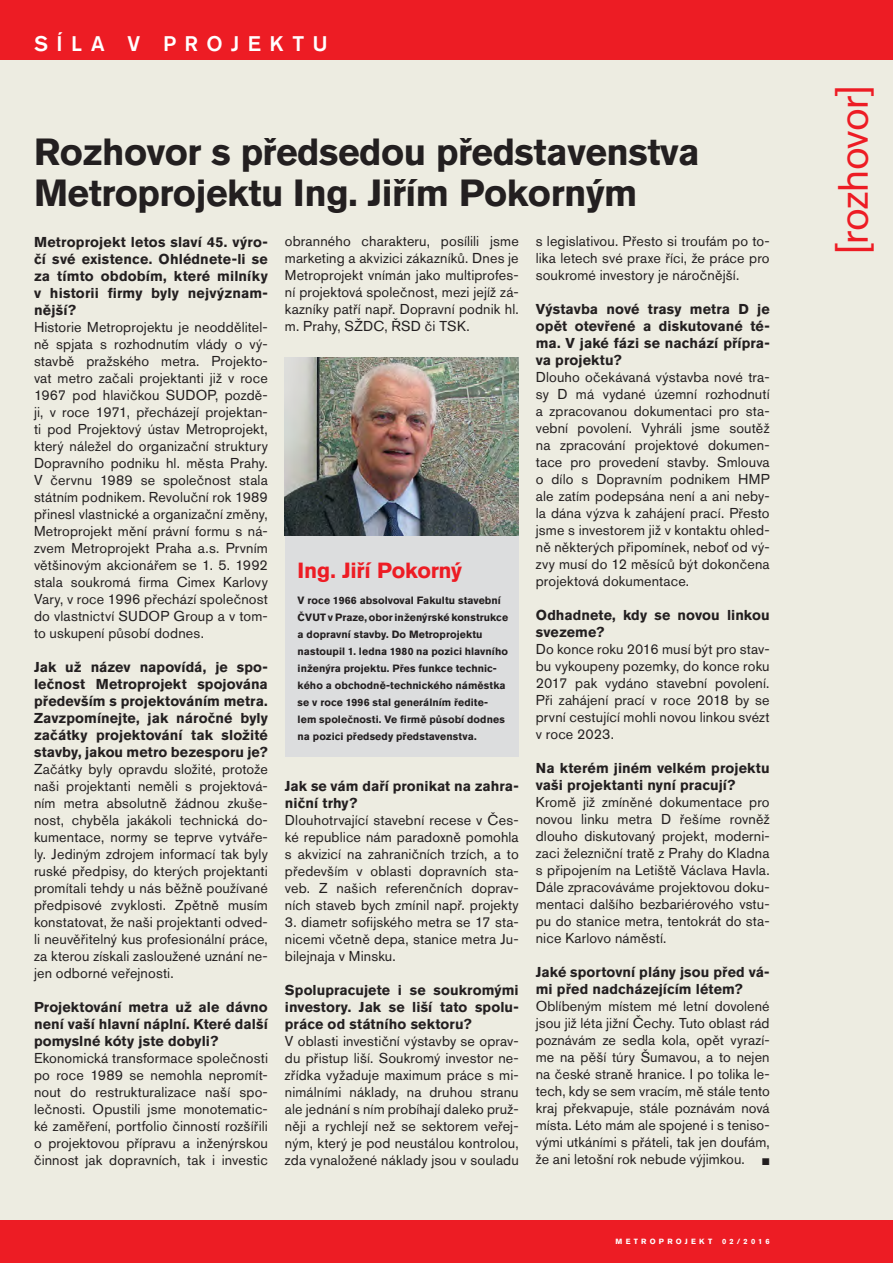
<style>
.page{position:relative;width:893px;height:1263px;background:#edece1}
.page>*{position:absolute;margin:0;border:0;box-sizing:border-box;transform-origin:0 0}
.t1{font:42px "Akzidenz Grotesk CE";letter-spacing:-.015em;color:#ed1c24}
.t2{font:700 37.5px/41.2px "Akzidenz Grotesk CE";letter-spacing:-.015em;color:#231f20}
.t3{font:700 21.75px "Akzidenz Grotesk CE";letter-spacing:-.01em;color:#ed1c24}
.t4{font:500 21px "Akzidenz Grotesk CE";letter-spacing:.405em;color:#fff}
.t5{font:14.25px/17px "Akzidenz Grotesk CE";letter-spacing:.01em;color:#231f20;text-align:justify}
.t6{font:700 14.25px/17px "Akzidenz Grotesk CE";letter-spacing:.005em;color:#231f20;text-align:justify}
.t7{font:700 10.5px/17px "Akzidenz Grotesk CE";letter-spacing:.01em;color:#231f20}
.t8{font:700 7.5px "Akzidenz Grotesk CE";letter-spacing:.43em;color:#fff}
</style>
<div class="page">
<div style="left:0;top:0;width:893px;height:60px;background:#ed1c24"></div>
<div style="left:285px;top:357px;width:234px;height:400px;background:#dcddde"></div>
<img style="left:285px;top:357px;width:234px;height:179px">
<div style="left:0;top:1220px;width:893px;height:43px;background:#ed1c24"></div>
<h3 class="t4" style="left:34px;top:36px;width:295px">SÍLA V PROJEKTU</h3>
<h2 class="t2" style="left:34px;top:135px;width:667px">Rozhovor s předsedou představenstva<br>Metroprojektu Ing. Jiřím Pokorným</h2>
<p class="t6" style="left:34px;top:235px;width:235px">Metroprojekt letos slaví 45. výro&shy;čí své existence. Ohlédnete-li se za tímto obdobím, které milníky v historii firmy byly nejvýznam&shy;nější?</p>
<p class="t5" style="left:34px;top:320px;width:235px">Historie Metroprojektu je neoddělitel&shy;ně spjata s rozhodnutím vlády o vý&shy;stavbě pražského metra. Projekto&shy;vat metro začali projektanti již v roce 1967 pod hlavičkou SUDOP, pozdě&shy;ji, v roce 1971, přecházejí projektan&shy;ti pod Projektový ústav Metroprojekt, který náležel do organizační struktury Dopravního podniku hl. města Prahy.<br>V červnu 1989 se společnost stala státním podnikem. Revoluční rok 1989 přinesl vlastnické a organizační změny, Metroprojekt mění právní formu s ná&shy;zvem Metroprojekt Praha a.s. Prvním většinovým akcionářem se 1. 5. 1992 stala soukromá firma Cimex Karlovy Vary, v roce 1996 přechází společnost do vlastnictví SUDOP Group a v tom&shy;to uskupení působí dodnes.</p>
<p class="t6" style="left:34px;top:660px;width:235px">Jak už název napovídá, je spo&shy;lečnost Metroprojekt spojována především s projektováním metra.<br>Zavzpomínejte, jak náročné byly začátky projektování tak složité stavby, jakou metro bezesporu je?</p>
<p class="t5" style="left:34px;top:762px;width:235px">Začátky byly opravdu složité, protože naši projektanti neměli s projektová&shy;ním metra absolutně žádnou zkuše&shy;nost, chyběla jakákoli technická do&shy;kumentace, normy se teprve vytváře&shy;ly. Jediným zdrojem informací tak byly ruské předpisy, do kterých projektanti promítali tehdy u nás běžně používané předpisové zvyklosti. Zpětně musím konstatovat, že naši projektanti odved&shy;li neuvěřitelný kus profesionální práce, za kterou získali zasloužené uznání ne&shy;jen odborné veřejnosti.</p>
<p class="t6" style="left:34px;top:1000px;width:235px">Projektování metra už ale dávno není vaší hlavní náplní. Které další pomyslné kóty jste dobyli?</p>
<p class="t5" style="left:34px;top:1051px;width:235px">Ekonomická transformace společnosti po roce 1989 se nemohla nepromít&shy;nout do restrukturalizace naší spo&shy;lečnosti. Opustili jsme monotematic&shy;ké zaměření, portfolio činností rozšířili o projektovou přípravu a inženýrskou činnost jak dopravních, tak i investic</p>
<p class="t5" style="left:285px;top:234px;width:235px">obranného charakteru, posílili jsme marketing a akvizici zákazníků. Dnes je Metroprojekt vnímán jako multiprofes&shy;ní projektová společnost, mezi jejíž zá&shy;kazníky patří např. Dopravní podnik hl. m. Prahy, SŽDC, ŘSD či TSK.</p>
<h3 class="t3" style="left:298px;top:563px;width:166px">Ing. Jiří Pokorný</h3>
<p class="t7" style="left:298px;top:593px;width:212px">V roce 1966 absolvoval Fakultu stavební ČVUT v Praze, obor inženýrské konstrukce a dopravní stavby. Do Metroprojektu nastoupil 1. ledna 1980 na pozici hlavního inženýra projektu. Přes funkce technic&shy;kého a obchodně-technického náměstka se v roce 1996 stal generálním ředite&shy;lem společnosti. Ve firmě působí dodnes na pozici předsedy představenstva.</p>
<p class="t6" style="left:285px;top:779px;width:235px">Jak se vám daří pronikat na zahra&shy;niční trhy?</p>
<p class="t5" style="left:285px;top:813px;width:235px">Dlouhotrvající stavební recese v Čes&shy;ké republice nám paradoxně pomohla s akvizicí na zahraničních trzích, a to především v oblasti dopravních sta&shy;veb. Z našich referenčních doprav&shy;ních staveb bych zmínil např. projekty</p>
<p class="t5" style="left:285px;top:915px;width:235px">3. diametr sofijského metra se 17 sta&shy;nicemi včetně depa, stanice metra Ju&shy;bilejnaja v Minsku.</p>
<p class="t6" style="left:285px;top:983px;width:235px">Spolupracujete i se soukromými investory. Jak se liší tato spolu&shy;práce od státního sektoru?</p>
<p class="t5" style="left:285px;top:1034px;width:235px">V oblasti investiční výstavby se oprav&shy;du přistup liší. Soukromý investor ne&shy;zřídka vyžaduje maximum práce s mi&shy;nimálními náklady, na druhou stranu ale jednání s ním probíhají daleko pruž&shy;něji a rychlejí než se sektorem veřej&shy;ným, který je pod neustálou kontrolou, zda vynaložené náklady jsou v souladu</p>
<p class="t5" style="left:536px;top:234px;width:235px">s legislativou. Přesto si troufám po to&shy;lika letech své praxe říci, že práce pro soukromé investory je náročnější.</p>
<p class="t6" style="left:536px;top:302px;width:235px">Výstavba nové trasy metra D je opět otevřené a diskutované té&shy;ma. V jaké fázi se nachází přípra&shy;va projektu?</p>
<p class="t5" style="left:536px;top:370px;width:235px">Dlouho očekávaná výstavba nové tra&shy;sy D má vydané územní rozhodnutí a zpracovanou dokumentaci pro sta&shy;vební povolení. Vyhráli jsme soutěž na zpracování projektové dokumen&shy;tace pro provedení stavby. Smlouva o dílo s Dopravním podnikem HMP ale zatím podepsána není a ani neby&shy;la dána výzva k zahájení prací. Přesto jsme s investorem již v kontaktu ohled&shy;ně některých připomínek, neboť od vý&shy;zvy musí do 12 měsíců být dokončena projektová dokumentace.</p>
<p class="t6" style="left:536px;top:608px;width:235px">Odhadnete, kdy se novou linkou svezeme?</p>
<p class="t5" style="left:536px;top:642px;width:235px">Do konce roku 2016 musí být pro stav&shy;bu vykoupeny pozemky, do konce roku 2017 pak vydáno stavební povolení.<br>Při zahájení prací v roce 2018 by se první cestující mohli novou linkou svézt v roce 2023.</p>
<p class="t6" style="left:536px;top:761px;width:235px">Na kterém jiném velkém projektu vaši projektanti nyní pracují?</p>
<p class="t5" style="left:536px;top:795px;width:235px">Kromě již zmíněné dokumentace pro novou linku metra D řešíme rovněž dlouho diskutovaný projekt, moderni&shy;zaci železniční tratě z Prahy do Kladna s připojením na Letiště Václava Havla.<br>Dále zpracováváme projektovou doku&shy;mentaci dalšího bezbariérového vstu&shy;pu do stanice metra, tentokrát do sta&shy;nice Karlovo náměstí.</p>
<p class="t6" style="left:536px;top:965px;width:235px">Jaké sportovní plány jsou před vá&shy;mi před nadcházejícím létem?</p>
<p class="t5" style="left:536px;top:999px;width:235px">Oblíbeným místem mé letní dovolené jsou již léta jižní Čechy. Tuto oblast rád poznávám ze sedla kola, opět vyrazí&shy;me na pěší túry Šumavou, a to nejen na české straně hranice. I po tolika le&shy;tech, kdy se sem vracím, mě stále tento kraj překvapuje, stále poznávám nová místa. Léto mám ale spojené i s teniso&shy;vými utkáními s přáteli, tak jen doufám, že ani letošní rok nebude výjimkou. ■</p>
<p class="t8" style="left:615px;top:1238px;width:98px">METROPROJEKT</p>
<p class="t8" style="left:722px;top:1238px;width:49px">02/2016</p>
<h1 class="t1" style="left:838px;top:254px;width:171px;rotate:-90deg">[rozhovor]</h1>
</div>
